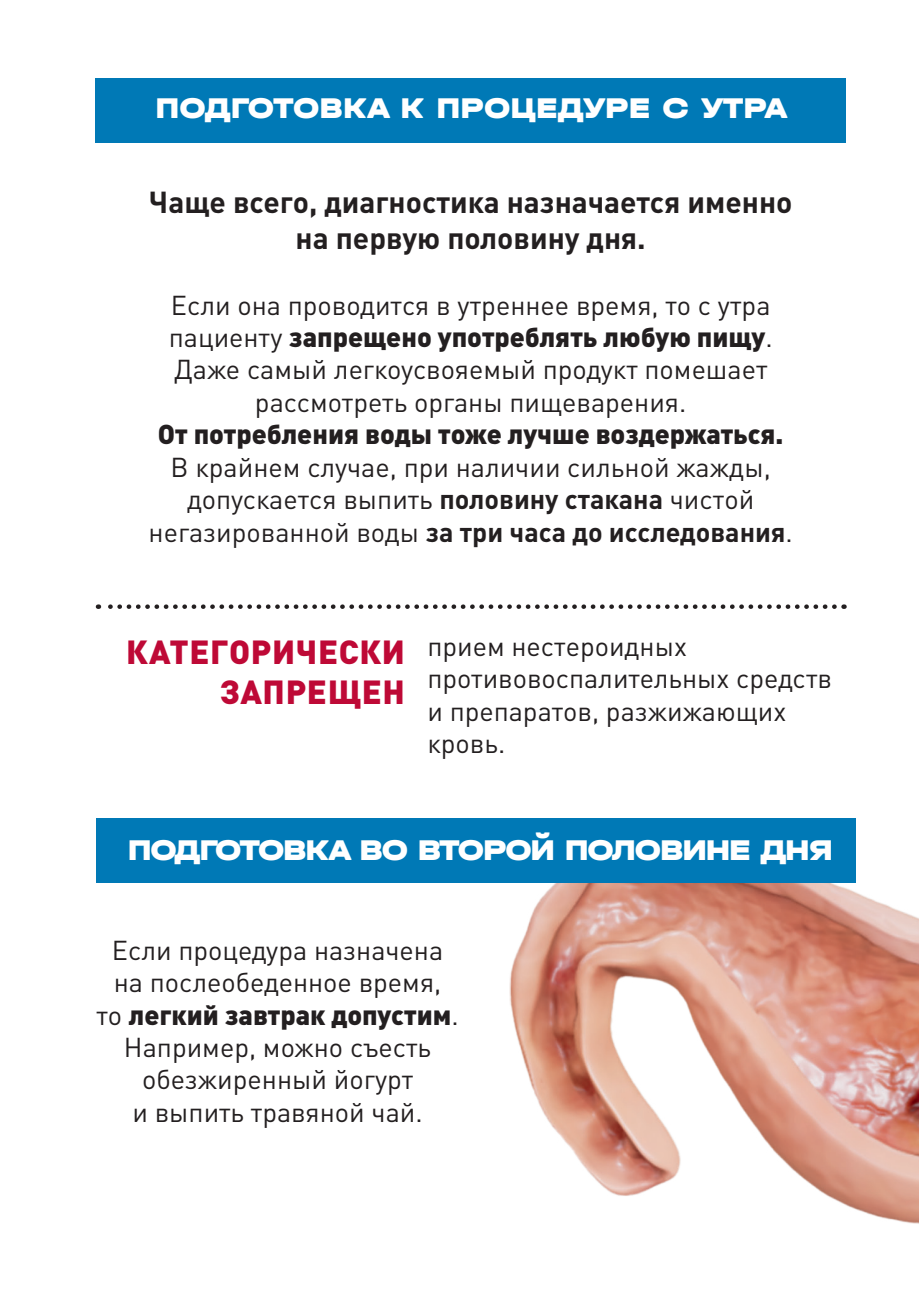
<style>
.page{position:relative;width:919px;height:1310px;background:#fff}
.page>*{position:absolute;margin:0;border:0;box-sizing:border-box;transform-origin:0 0}
.t1{font:900 33px "DIN Pro";letter-spacing:.02em;color:#be0936}
.t2{font:700 30px/36px "DIN Pro";color:#231f20;text-align:center}
.t3{font:900 30px "Halvar Breit";letter-spacing:-.04em;color:#fff}
.t4{font:900 30px "Halvar Breit";color:#fff}
.t5{font:27px/32.4px "DIN Pro";color:#231f20;text-align:center}
.t6{font:900 27px "DIN Pro";color:#231f20}
.s1{font-weight:400}
.s2{font-weight:900}
.s3{font-weight:700}
</style>
<div class="page">
<img style="left:324px;top:604px;width:594px;height:620px">
<svg style="left:98px;top:604px;width:736px;height:5px"></svg>
<div style="left:96px;top:818px;width:759px;height:64px;background:#0079b6"></div>
<div style="left:96px;top:78px;width:749px;height:64px;background:#0079b6"></div>
<p class="t4" style="left:156px;top:89px;width:633px">ПОДГОТОВКА К ПРОЦЕДУРЕ С УТРА</p>
<p class="t2" style="left:149px;top:180px;width:645px">Чаще всего, диагностика назначается именно на первую половину дня.</p>
<p class="t5" style="left:171px;top:286px;width:601px">Если она проводится в утреннее время, то с утра</p>
<p class="t6" style="left:169px;top:314px;width:605px"><span class="s1">пациенту</span> запрещено употреблять любую пищу<span class="s1">.</span></p>
<p class="t5" style="left:149px;top:351px;width:645px">Даже самый легкоусвояемый продукт помешает рассмотреть органы пищеварения.<br><span class="s2">От потребления воды тоже лучше воздержаться.<br></span>В крайнем случае, при наличии сильной жажды, допускается выпить <span class="s3">половину стакана</span> чистой негазированной воды <span class="s3">за три часа до исследования</span>.</p>
<p class="t1" style="left:126px;top:624px;width:280px">КАТЕГОРИЧЕСКИ</p>
<p class="t1" style="left:220px;top:664px;width:186px">ЗАПРЕЩЕН</p>
<p class="t5" style="left:427px;top:627px;width:406px;text-align:left">прием нестероидных противовоспалительных средств и препаратов, разжижающих кровь.</p>
<p class="t3" style="left:128px;top:831px;width:706px">ПОДГОТОВКА ВО ВТОРОЙ ПОЛОВИНЕ ДНЯ</p>
<p class="t5" style="left:96px;top:931px;width:364px">Если процедура назначена на послеобеденное время,<br>то <span class="s2">легкий завтрак допустим</span>.<br>Например, можно съесть обезжиренный йогурт<br>и выпить травяной чай.</p>
</div>
